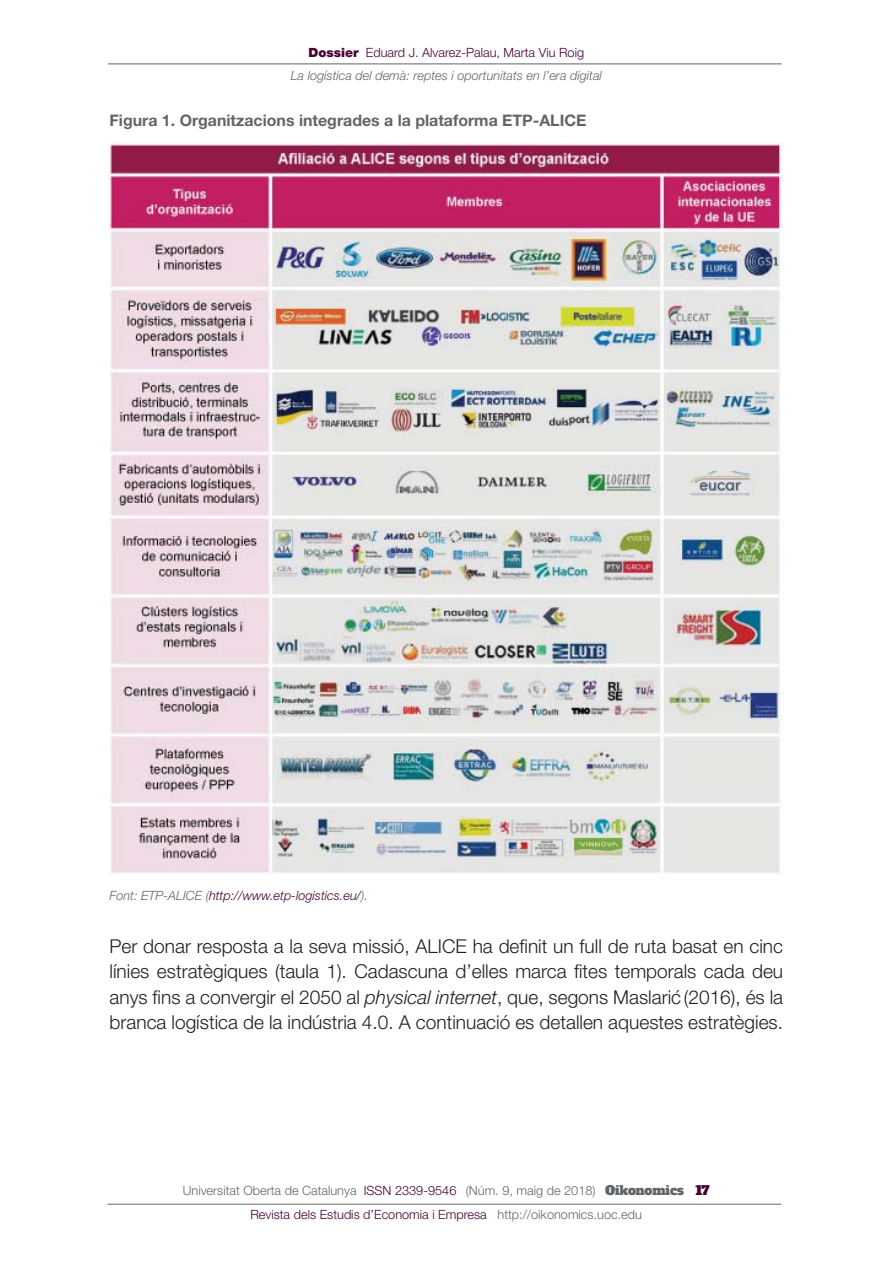
<style>
.page{position:relative;width:893px;height:1263px;background:#fff}
.page>*{position:absolute;margin:0;border:0;box-sizing:border-box;transform-origin:0 0}
.t1{font:300 19.05px/25.5px "Helvetica Neue LT Std";color:#231f20;text-align:justify}
.t2{font:700 15.9px "Helvetica Neue LT Std";color:#626568}
.t3{font:300 12.75px/24.3px "Helvetica Neue LT Std";color:#626568;text-align:center}
.t4{font:italic 300 12.75px/23.1px "Helvetica Neue LT Std";color:#626568;text-align:center}
.t5{font:italic 300 12.75px "Helvetica Neue LT Std";color:#470032}
.s1{font-weight:900;font-style:normal;color:#470032}
.s2{font-style:normal;color:#470032}
.s3{color:#626568}
.s4{font-style:italic}
.s5{color:#470032}
.s6{font-family:"Alfa Slab One";font-weight:400}
.s7{font-family:"Alfa Slab One";font-weight:400;color:#470032}
</style>
<div class="page">
<hr style="left:108px;top:1204px;width:673px;height:1px;background:#626568">
<hr style="left:108px;top:64px;width:674px;height:1px;background:#626568">
<img style="left:110px;top:143px;width:673px;height:731px">
<p class="t4" style="left:291px;top:42px;width:313px"><span class="s1">Dossier</span> <span class="s2">Eduard J. Alvarez-Palau, Marta Viu Roig<br></span>La logística del demà: reptes i oportunitats en l’era digital</p>
<p class="t2" style="left:110px;top:114px;width:478px">Figura 1. Organitzacions integrades a la plataforma ETP-ALICE</p>
<p class="t5" style="left:110px;top:891px;width:260px"><span class="s3">Font: ETP-ALICE (</span>http://www.etp-logistics.eu/<span class="s3">).</span></p>
<p class="t1" style="left:110px;top:935px;width:675px">Per donar resposta a la seva missió, ALICE ha definit un full de ruta basat en cinc línies estratègiques (taula 1). Cadascuna d’elles marca fites temporals cada deu anys fins a convergir el 2050 al <span class="s4">physical internet</span>, que, segons Maslaric´ (2016), és la branca logística de la indústria 4.0. A continuació es detallen aquestes estratègies.</p>
<p class="t3" style="left:183px;top:1180px;width:528px">Universitat Oberta de Catalunya <span class="s5">ISSN 2339-9546</span> (Núm. 9, maig de 2018) <span class="s6">Oikonomics</span> <span class="s7">17<br></span><span class="s5">Revista dels Estudis d’Economia i Empresa</span> http://oikonomics.uoc.edu</p>
</div>
